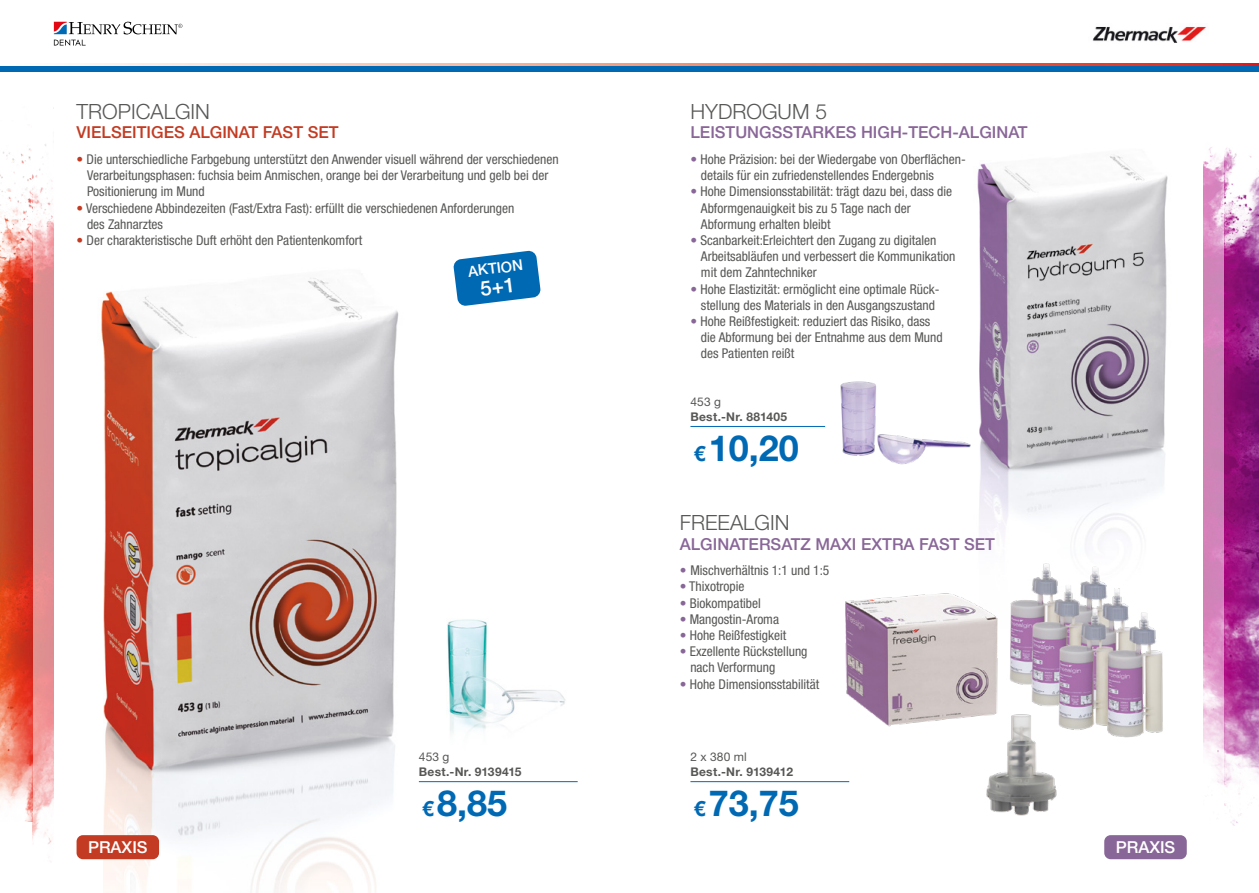
<style>
.page{position:relative;width:1259px;height:893px;background:#fff}
.page>*{position:absolute;margin:0;border:0;box-sizing:border-box;transform-origin:0 0}
.t1{font:700 36px "Helvetica Neue LT Std";color:#0069b4}
.t2{font:300 21px "Helvetica Neue LT Std";color:#575756}
.t3{font:500 16.5px "Helvetica Neue LT Std";color:#896698}
.t4{font:500 16.5px "Helvetica Neue LT Std";color:#c33b22}
.t5{font:500 16.5px "Helvetica Neue LT Std";color:#fff}
.t6{font:500 14.85px "Helvetica Neue LT Std";color:#fff}
.t7{font:condensed 13.5px/16.2px "Helvetica Neue LT Std";color:#575756}
.t8{font:700 12px "Helvetica Neue LT Std";letter-spacing:.025em;color:#575756}
.t9{font:12px "Helvetica Neue LT Std";letter-spacing:.015em;color:#575756}
.s1{color:#c33b22}
.s2{font-size:21px}
.s3{color:#896698}
</style>
<div class="page">
<img style="left:76px;top:278px;width:369px;height:615px">
<img style="left:977px;top:154px;width:191px;height:352px">
<img style="left:845px;top:506px;width:318px;height:232px">
<svg style="left:64px;top:64px;width:1195px;height:2px;background:#f2917c"></svg>
<div style="left:0;top:66px;width:1259px;height:6px;background:#0069b4"></div>
<svg style="left:54px;top:22px;width:128px;height:24px"></svg>
<img style="left:1092px;top:26px;width:116px;height:17px">
<img style="left:33px;top:107px;width:21px;height:755px">
<img style="left:0;top:148px;width:33px;height:673px">
<hr style="left:690px;top:426px;width:135px;height:1px;background:#0069b4">
<hr style="left:690px;top:781px;width:159px;height:1px;background:#0069b4">
<div style="left:77px;top:835px;width:82px;height:24px;background:#c33b22;border-radius:6px"></div>
<div style="left:1104px;top:835px;width:82px;height:24px;background:#896698;border-radius:6px"></div>
<img style="left:1203px;top:147px;width:56px;height:679px">
<img style="left:840px;top:381px;width:131px;height:84px">
<img style="left:424px;top:596px;width:141px;height:173px">
<hr style="left:419px;top:781px;width:158px;height:1px;background:#0069b4">
<img style="left:965px;top:707px;width:115px;height:109px">
<svg style="left:453px;top:250px;width:88px;height:56px"></svg>
<h2 class="t2" style="left:77px;top:98px;width:135px">TROPICALGIN</h2>
<p class="t4" style="left:77px;top:123px;width:263px">VIELSEITIGES ALGINAT FAST SET</p>
<p class="t7" style="left:87px;top:151px;width:473px;text-indent:-11px"><span class="s1">•</span> Die unterschiedliche Farbgebung unterstützt den Anwender visuell während der verschiedenen<br>Verarbeitungsphasen: fuchsia beim Anmischen, orange bei der Verarbeitung und gelb bei der<br>Positionierung im Mund</p>
<p class="t7" style="left:87px;top:200px;width:429px;text-indent:-11px"><span class="s1">•</span> Verschiedene Abbindezeiten (Fast/Extra Fast): erfüllt die verschiedenen Anforderungen des Zahnarztes</p>
<p class="t7" style="left:77px;top:232px;width:287px"><span class="s1">•</span> Der charakteristische Duft erhöht den Patientenkomfort</p>
<p class="t6" style="left:467px;top:263px;width:57px;rotate:-7deg">AKTION</p>
<p class="t9" style="left:419px;top:749px;width:32px">453 g</p>
<p class="t8" style="left:419px;top:764px;width:104px">Best.-Nr. 9139415</p>
<h1 class="t1" style="left:422px;top:781px;width:87px"><span class="s2">€</span> 8,85</h1>
<h2 class="t2" style="left:690px;top:98px;width:138px">HYDROGUM 5</h2>
<p class="t3" style="left:690px;top:123px;width:339px">LEISTUNGSSTARKES HIGH-TECH-ALGINAT</p>
<p class="t7" style="left:701px;top:151px;width:266px;text-indent:-11px"><span class="s3">•</span> Hohe Präzision: bei der Wiedergabe von Oberflächen&shy;details für ein zufriedenstellendes Endergebnis</p>
<p class="t7" style="left:701px;top:183px;width:253px;text-indent:-11px"><span class="s3">•</span> Hohe Dimensionsstabilität: trägt dazu bei, dass die<br>Abformgenauigkeit bis zu 5 Tage nach der<br>Abformung erhalten bleibt</p>
<p class="t7" style="left:701px;top:232px;width:256px;text-indent:-11px"><span class="s3">•</span> Scanbarkeit:Erleichtert den Zugang zu digitalen<br>Arbeitsabläufen und verbessert die Kommunikation mit dem Zahntechniker</p>
<p class="t7" style="left:690px;top:281px;width:251px;text-align:center"><span class="s3">•</span> Hohe Elastizität: ermöglicht eine optimale Rück&shy;stellung des Materials in den Ausgangszustand</p>
<p class="t7" style="left:701px;top:313px;width:243px;text-indent:-11px"><span class="s3">•</span> Hohe Reißfestigkeit: reduziert das Risiko, dass die Abformung bei der Entnahme aus dem Mund des Patienten reißt</p>
<p class="t9" style="left:690px;top:394px;width:32px">453 g</p>
<p class="t8" style="left:690px;top:409px;width:98px">Best.-Nr. 881405</p>
<h1 class="t1" style="left:694px;top:426px;width:107px"><span class="s2">€</span> 10,20</h1>
<h2 class="t2" style="left:680px;top:510px;width:111px">FREEALGIN</h2>
<p class="t3" style="left:680px;top:534px;width:317px">ALGINATERSATZ MAXI EXTRA FAST SET</p>
<p class="t7" style="left:680px;top:562px;width:151px"><span class="s3">•</span> Mischverhältnis 1:1 und 1:5</p>
<p class="t7" style="left:680px;top:578px;width:66px"><span class="s3">•</span> Thixotropie</p>
<p class="t7" style="left:680px;top:595px;width:83px"><span class="s3">•</span> Biokompatibel</p>
<p class="t7" style="left:680px;top:611px;width:101px"><span class="s3">•</span> Mangostin-Aroma</p>
<p class="t7" style="left:680px;top:627px;width:108px"><span class="s3">•</span> Hohe Reißfestigkeit</p>
<p class="t7" style="left:690px;top:643px;width:119px;text-indent:-11px"><span class="s3">•</span> Exzellente Rückstellung nach Verformung</p>
<p class="t7" style="left:680px;top:676px;width:141px"><span class="s3">•</span> Hohe Dimensionsstabilität</p>
<p class="t9" style="left:690px;top:749px;width:58px">2 x 380 ml</p>
<p class="t8" style="left:690px;top:764px;width:104px">Best.-Nr. 9139412</p>
<h1 class="t1" style="left:694px;top:781px;width:107px"><span class="s2">€</span> 73,75</h1>
<p class="t5" style="left:88px;top:837px;width:61px">PRAXIS</p>
<p class="t5" style="left:1115px;top:837px;width:61px">PRAXIS</p>
</div>
